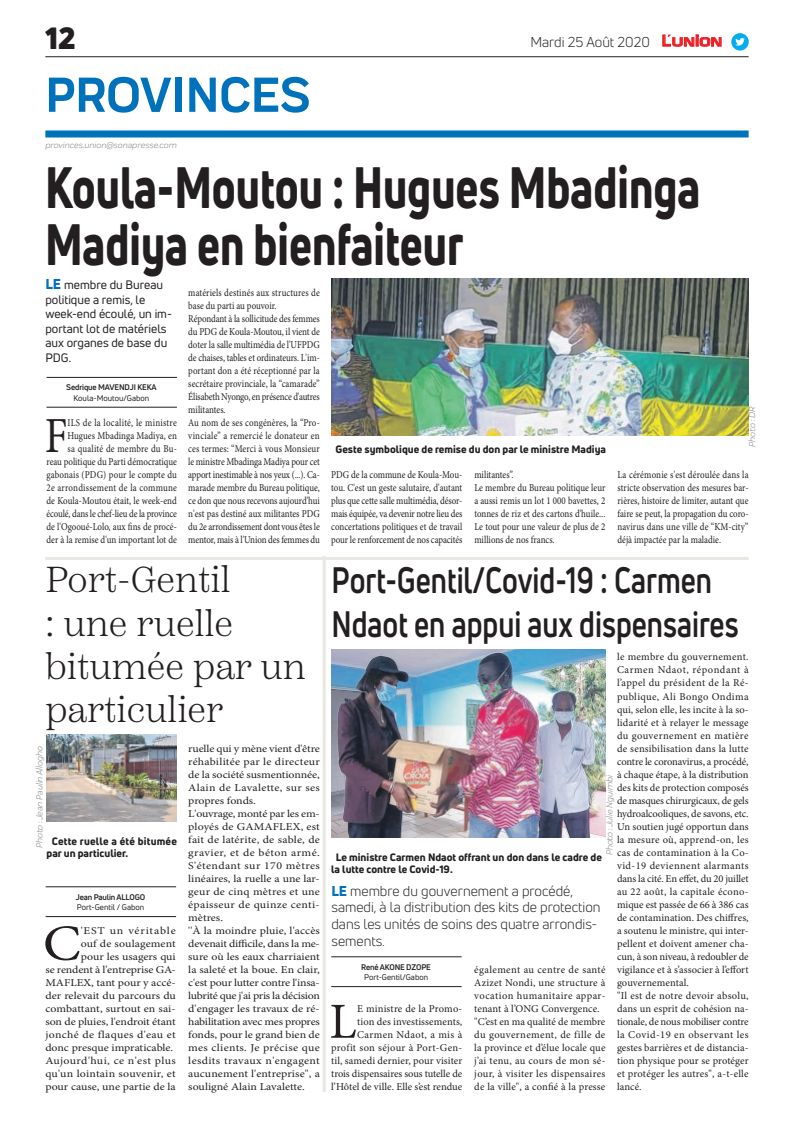
<style>
.page{position:relative;width:794px;height:1129px;background:#fff}
.page>*{position:absolute;margin:0;border:0;box-sizing:border-box;transform-origin:0 0}
.t1{font:800 57px/57px "Uni Neue";color:#231f20;scale:.76 1}
.t2{font:700 51px "Praktika";color:#0072bc}
.t3{font:50.5px "Minion Pro";color:#231f20;scale:1.13 1}
.t4{font:50.5px "Minion Pro";color:#231f20;scale:.85 1}
.t5{font:50.5px "Minion Pro";color:#231f20}
.t6{font:700 36px/43.2px "Uni Neue";color:#231f20;scale:.8 1}
.t7{font:300 36px/43.2px "Scotch Text";color:#231f20}
.t8{font:900 30px "Uni Neue";color:#231f20}
.t9{font:14px/16.8px "Uni Neue";color:#231f20}
.t10{font:12px/14.4px "Uni Neue";color:#231f20}
.t11{font:10.5px/13px "Minion Pro";letter-spacing:.005em;color:#231f20;scale:.85 1}
.t12{font:10.5px/13px "Minion Pro";letter-spacing:.005em;color:#231f20}
.t13{font:10.5px/13px "Minion Pro";letter-spacing:.005em;color:#231f20;text-align:right;scale:1.13 1}
.t14{font:800 10.5px/12.6px "Uni Neue";color:#231f20}
.t15{font:italic 9px "Praktika";color:#818386}
.t16{font:8px "Uni Neue";color:#231f20}
.t17{font:700 8px "Uni Neue";letter-spacing:-.02em;color:#231f20}
.s1{font-family:"Eurostile";font-weight:600;font-size:14.9px;color:#ee1d23}
.s2{font-family:"Eurostile";font-weight:600;font-size:11.4px;color:#ee1d23}
.s3{font-weight:800;font-size:14px;color:#0072bc}
.s4{font-weight:800;color:#0072bc}
</style>
<div class="page">
<hr style="left:45px;top:56px;width:703px;height:1px;background:#231f20">
<div style="left:45px;top:130px;width:703px;height:7px;background:#0072bc"></div>
<svg style="left:662px;top:34px;width:60px;height:13px"></svg>
<div style="left:731px;top:33px;width:17px;height:18px;background:#00aeef;border-radius:50%"></div>
<svg style="left:735px;top:38px;width:10px;height:8px"></svg>
<hr style="left:46px;top:915px;width:130px;height:1px;background:#231f20">
<hr style="left:46px;top:886px;width:130px;height:1px;background:#231f20">
<img style="left:47px;top:734px;width:130px;height:87px">
<hr style="left:45px;top:557px;width:703px;height:3px;background:#e7e8e2">
<hr style="left:323px;top:556px;width:3px;height:535px;background:#e7e8e2">
<hr style="left:46px;top:406px;width:131px;height:1px;background:#231f20">
<hr style="left:46px;top:377px;width:131px;height:1px;background:#231f20">
<img style="left:331px;top:279px;width:417px;height:157px">
<hr style="left:331px;top:985px;width:130px;height:1px;background:#231f20">
<hr style="left:331px;top:956px;width:130px;height:1px;background:#231f20">
<img style="left:331px;top:649px;width:274px;height:188px">
<h3 class="t8" style="left:45px;top:17px;width:32px">12</h3>
<h2 class="t2" style="left:45px;top:54px;width:266px">PROVINCES</h2>
<p class="t15" style="left:45px;top:139px;width:133px">provinces.union@sonapresse.com</p>
<h3 class="t9" style="left:530px;top:33px;width:193px">Mardi 25 Août 2020 <span class="s1">L</span><span class="s2">UNION</span></h3>
<h1 class="t1" style="left:45px;top:158px;width:863px">Koula-Moutou : Hugues Mbadinga<br>Madiya en bienfaiteur</h1>
<p class="t10" style="left:45px;top:278px;width:128px"><span class="s3">LE</span> membre du Bureau politique a remis, le week-end écoulé, un im&shy;portant lot de matériels aux organes de base du<br>PDG.</p>
<p class="t17" style="left:66px;top:382px;width:92px">Sedrique MAVENDJI KEKA</p>
<p class="t16" style="left:74px;top:393px;width:77px">Koula-Moutou/Gabon</p>
<p class="t11" style="left:188px;top:286px;width:156px">matériels destinés aux structures de base du parti au pouvoir.<br>Répondant à la sollicitude des femmes du PDG de Koula-Moutou, il vient de doter la salle multimédia de l'UFPDG de chaises, tables et ordinateurs. L'im&shy;portant don a été réceptionné par la secrétaire provinciale, la “camarade” Élisabeth Nyongo, en présence d'autres militantes.<br>Au nom de ses congénères, la “Pro&shy;vinciale” a remercié le donateur en ces termes: “Merci à vous Monsieur le ministre Mbadinga Madiya pour cet apport inestimable à nos yeux (...). Ca&shy;marade membre du Bureau politique, ce don que nous recevons aujourd'hui n'est pas destiné aux militantes PDG du 2e arrondissement dont vous êtes le mentor, mais à l'Union des femmes du</p>
<p class="t15" style="left:746px;top:446px;width:41px;rotate:-90deg">Photo : DR</p>
<p class="t11" style="left:46px;top:416px;width:155px;text-align:right">ILS de la localité, le ministre Hugues Mbadinga Madiya, en<br>sa qualité de membre du Bu-<br>reau politique du Parti démocratique gabonais (PDG) pour le compte du 2e arrondissement de la commune de Koula-Moutou était, le week-end écoulé, dans le chef-lieu de la province de l'Ogooué-Lolo, aux fins de procé&shy;der à la remise d'un important lot de</p>
<h3 class="t4" style="left:45px;top:402px;width:28px">F</h3>
<p class="t14" style="left:335px;top:443px;width:272px">Geste symbolique de remise du don par le ministre Madiya</p>
<p class="t11" style="left:331px;top:468px;width:156px;text-align:justify">PDG de la commune de Koula-Mou&shy;tou. C'est un geste salutaire, d'autant plus que cette salle multimédia, désor&shy;mais équipée, va devenir notre lieu des concertations politiques et de travail pour le renforcement de nos capacités</p>
<p class="t11" style="left:474px;top:468px;width:156px">militantes”.<br>Le membre du Bureau politique leur a aussi remis un lot 1 000 bavettes, 2 tonnes de riz et des cartons d'huile...<br>Le tout pour une valeur de plus de 2 millions de nos francs.</p>
<p class="t11" style="left:617px;top:468px;width:156px;text-align:justify">La cérémonie s'est déroulée dans la stricte observation des mesures bar&shy;rières, histoire de limiter, autant que faire se peut, la propagation du coro&shy;navirus dans une ville de “KM-city” déjà impactée par la maladie.</p>
<h3 class="t7" style="left:45px;top:558px;width:262px">Port-Gentil<br>: une ruelle bitumée par un particulier</h3>
<p class="t15" style="left:33px;top:848px;width:104px;rotate:-90deg">Photo : Jean Paulin Allogho</p>
<p class="t14" style="left:47px;top:834px;width:132px;text-indent:5px">Cette ruelle a été bitumée par un particulier.</p>
<p class="t17" style="left:76px;top:891px;width:71px">Jean Paulin ALLOGO</p>
<p class="t16" style="left:77px;top:902px;width:69px">Port-Gentil / Gabon</p>
<h3 class="t3" style="left:43px;top:909px;width:35px">C</h3>
<p class="t13" style="left:45px;top:923px;width:117px">'EST un véritable<br>ouf de soulagement<br>pour les usagers qui<br>se rendent à l'entreprise GA-<br>MAFLEX, tant pour y accé&shy;der relevait du parcours du combattant, surtout en sai&shy;son de pluies, l'endroit étant jonché de flaques d'eau et donc presque impraticable.<br>Aujourd'hui, ce n'est plus qu'un lointain souvenir, et pour cause, une partie de la</p>
<p class="t13" style="left:188px;top:741px;width:118px;text-align:left">ruelle qui y mène vient d'être réhabilitée par le directeur de la société susmentionnée,<br>Alain de Lavalette, sur ses propres fonds.<br>L'ouvrage, monté par les em&shy;ployés de GAMAFLEX, est fait de latérite, de sable, de gravier, et de béton armé.<br>S'étendant sur 170 mètres linéaires, la ruelle a une lar&shy;geur de cinq mètres et une épaisseur de quinze centi&shy;mètres.<br>''À la moindre pluie, l'accès devenait difficile, dans la me&shy;sure où les eaux charriaient la saleté et la boue. En clair, c'est pour lutter contre l'insa&shy;lubrité que j'ai pris la décision d'engager les travaux de ré&shy;habilitation avec mes propres fonds, pour le grand bien de mes clients. Je précise que lesdits travaux n'engagent aucunement l'entreprise", a souligné Alain Lavalette.</p>
<h3 class="t6" style="left:331px;top:558px;width:510px">Port-Gentil/Covid-19 : Carmen<br>Ndaot en appui aux dispensaires</h3>
<p class="t12" style="left:617px;top:650px;width:133px">le membre du gouvernement.<br>Carmen Ndaot, répondant à l’appel du président de la Ré&shy;publique, Ali Bongo Ondima qui, selon elle, les incite à la so&shy;lidarité et à relayer le message du gouvernement en matière de sensibilisation dans la lutte contre le coronavirus, a procédé, à chaque étape, à la distribution des kits de protection composés de masques chirurgicaux, de gels hydroalcooliques, de savons, etc.<br>Un soutien jugé opportun dans la mesure où, apprend-on, les cas de contamination à la Co&shy;vid-19 deviennent alarmants dans la cité. En effet, du 20 juillet au 22 août, la capitale écono&shy;mique est passée de 66 à 386 cas de contamination. Des chiffres, a soutenu le ministre, qui inter&shy;pellent et doivent amener cha&shy;cun, à son niveau, à redoubler de vigilance et à s’associer à l’effort gouvernemental.<br>"Il est de notre devoir absolu, dans un esprit de cohésion na&shy;tionale, de nous mobiliser contre la Covid-19 en observant les gestes barrières et de distancia&shy;tion physique pour se protéger et protéger les autres", a-t-elle lancé.</p>
<p class="t15" style="left:603px;top:855px;width:82px;rotate:-90deg">Photo : Julie Nguimbi</p>
<p class="t14" style="left:331px;top:850px;width:272px;text-indent:5px">Le ministre Carmen Ndaot offrant un don dans le cadre de la lutte contre le Covid-19.</p>
<h3 class="t9" style="left:331px;top:881px;width:271px"><span class="s4">LE</span> membre du gouvernement a procédé, samedi, à la distribution des kits de protection dans les unités de soins des quatre arrondis&shy;sements.</h3>
<p class="t17" style="left:361px;top:961px;width:71px">René AKONE DZOPE</p>
<p class="t16" style="left:364px;top:972px;width:66px">Port-Gentil/Gabon</p>
<p class="t12" style="left:474px;top:962px;width:133px">également au centre de santé<br>Azizet Nondi, une structure à vocation humanitaire appar&shy;tenant à l’ONG Convergence. "C’est en ma qualité de membre du gouvernement, de fille de la province et d’élue locale que j’ai tenu, au cours de mon sé&shy;jour, à visiter les dispensaires de la ville", a confié à la presse</p>
<p class="t12" style="left:331px;top:1001px;width:133px;text-align:right">E ministre de la Promo-<br>tion des investissements,<br>Carmen Ndaot, a mis à profit son séjour à Port-Gen&shy;til, samedi dernier, pour visiter trois dispensaires sous tutelle de l’Hôtel de ville. Elle s’est rendue</p>
<h3 class="t5" style="left:329px;top:987px;width:29px">L</h3>
</div>
